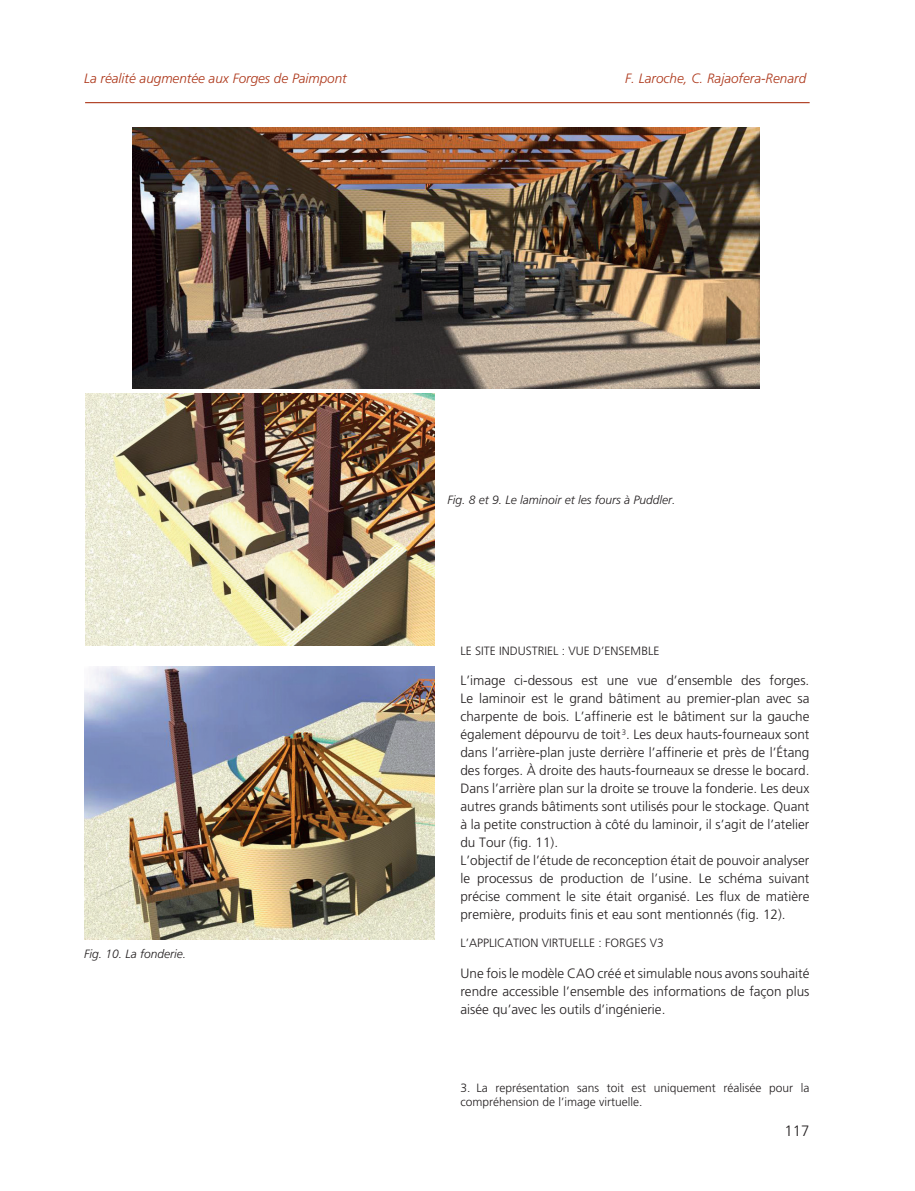
<style>
.page{position:relative;width:915px;height:1191px;background:#fff}
.page>*{position:absolute;margin:0;border:0;box-sizing:border-box;transform-origin:0 0}
.t1{font:300 15px "Frutiger";color:#231f20}
.t2{font:300 13.5px/18px "Frutiger";color:#231f20}
.t3{font:italic 300 13.5px "Frutiger";color:#ad371a}
.t4{font:300 12px/13.5px "Frutiger";color:#231f20}
.t5{font:italic 300 12px "Frutiger";color:#231f20}
</style>
<div class="page">
<hr style="left:85px;top:102px;width:724px;height:1px;background:#ad371a">
<img style="left:133px;top:128px;width:626px;height:260px">
<img style="left:85px;top:393px;width:349px;height:252px">
<img style="left:84px;top:666px;width:350px;height:273px">
<p class="t3" style="left:84px;top:70px;width:264px">La réalité augmentée aux Forges de Paimpont</p>
<p class="t3" style="left:625px;top:70px;width:182px">F. Laroche, C. Rajaofera-Renard</p>
<p class="t5" style="left:84px;top:946px;width:104px">Fig. 10. La fonderie.</p>
<p class="t5" style="left:447px;top:493px;width:230px">Fig. 8 et 9. Le laminoir et les fours à Puddler.</p>
<p class="t4" style="left:460px;top:644px;width:21px">Le site</p>
<p class="t4" style="left:499px;top:644px;width:7px">industriel</p>
<p class="t4" style="left:561px;top:644px;width:51px">: vue d’ensemble</p>
<p class="t2" style="left:460px;top:671px;width:350px">L’image ci-dessous est une vue d’ensemble des forges.<br>Le laminoir est le grand bâtiment au premier-plan avec sa charpente de bois. L’affinerie est le bâtiment sur la gauche également dépourvu de toit<sup>3</sup>. Les deux hauts-fourneaux sont dans l’arrière-plan juste derrière l’affinerie et près de l’Étang des forges. À droite des hauts-fourneaux se dresse le bocard.<br>Dans l’arrière plan sur la droite se trouve la fonderie. Les deux autres grands bâtiments sont utilisés pour le stockage. Quant à la petite construction à côté du laminoir, il s’agit de l’atelier du Tour (fig. 11).<br>L’objectif de l’étude de reconception était de pouvoir analyser le processus de production de l’usine. Le schéma suivant précise comment le site était organisé. Les flux de matière première, produits finis et eau sont mentionnés (fig. 12).</p>
<p class="t4" style="left:460px;top:936px;width:24px">L’Application</p>
<p class="t4" style="left:541px;top:936px;width:14px">virtuelle</p>
<p class="t4" style="left:598px;top:936px;width:67px">: forges V3</p>
<p class="t2" style="left:460px;top:964px;width:350px;text-align:justify">Une fois le modèle CAO créé et simulable nous avons souhaité rendre accessible l’ensemble des informations de façon plus aisée qu’avec les outils d’ingénierie.</p>
<p class="t4" style="left:460px;top:1081px;width:350px">3. La représentation sans toit est uniquement réalisée pour la compréhension de l’image virtuelle.</p>
<p class="t1" style="left:784px;top:1122px;width:27px">117</p>
</div>
